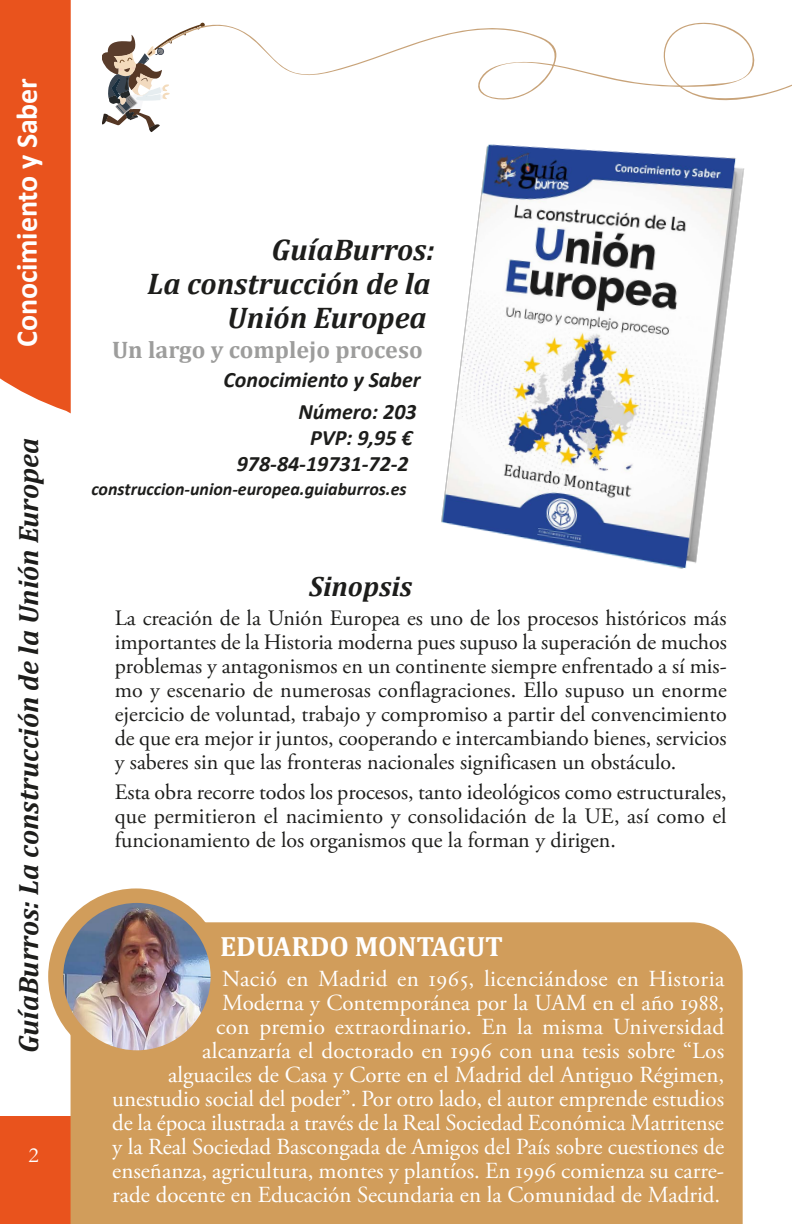
<style>
.page{position:relative;width:792px;height:1224px;background:#fff}
.page>*{position:absolute;margin:0;border:0;box-sizing:border-box;transform-origin:0 0}
.t1{font:italic 700 30px/34px "Cambria";color:#1d1d1b;text-align:right}
.t2{font:700 30px "Calibri";letter-spacing:-.005em;color:#fff}
.t3{font:italic 700 28px "Cambria";color:#1d1d1b}
.t4{font:700 28px "Cambria";letter-spacing:-.005em;color:#fff}
.t5{font:700 24px "Cambria";color:#9d9d9c}
.t6{font:23px/24px "Adobe Garamond Pro";color:#fff;text-align:right}
.t7{font:22px/24px "Adobe Garamond Pro";color:#1d1d1b;text-align:justify}
.t8{font:italic 700 22px/31.6px "Calibri";color:#1d1d1b;text-align:right}
.t9{font:22px "Garamond";color:#fff}
.t10{font:italic 700 18px "Calibri";color:#1d1d1b}
</style>
<div class="page">
<svg style="left:102px;top:35px;width:58px;height:97px"></svg>
<svg style="left:159px;top:23px;width:633px;height:102px"></svg>
<div style="left:0;top:1116px;width:77px;height:108px;background:#e9531d"></div>
<div style="left:0;top:0;width:71px;height:413px;background:#e9531d"></div>
<div style="left:71px;top:922px;width:672px;height:302px;background:#d19d5b"></div>
<div style="left:48px;top:888px;width:176px;height:176px;background:#d19d5b;border-radius:50%"></div>
<img style="left:63px;top:903px;width:148px;height:147px;border-radius:74px">
<img style="left:418px;top:116px;width:344px;height:453px">
<h1 class="t2" style="left:6px;top:347px;width:270px;rotate:-90deg">Conocimiento y Saber</h1>
<p class="t3" style="left:9px;top:1053px;width:617px;rotate:-90deg">GuíaBurros: La construcción de la Unión Europea</p>
<p class="t9" style="left:28px;top:1140px;width:12px">2</p>
<h1 class="t1" style="left:147px;top:232px;width:289px">GuíaBurros:<br>La construcción de la<br>Unión Europea</h1>
<p class="t5" style="left:112px;top:333px;width:312px">Un largo y complejo proceso</p>
<p class="t8" style="left:223px;top:364px;width:199px">Conocimiento y Saber<br>Número: 203</p>
<p class="t8" style="left:237px;top:424px;width:177px;line-height:26px">PVP: 9,95 €<br>978-84-19731-72-2</p>
<p class="t10" style="left:91px;top:476px;width:317px">construccion-union-europea.guiaburros.es</p>
<p class="t3" style="left:309px;top:566px;width:104px">Sinopsis</p>
<p class="t7" style="left:115px;top:607px;width:614px">La creación de la Unión Europea es uno de los procesos históricos más importantes de la Historia moderna pues supuso la superación de muchos problemas y antagonismos en un continente siempre enfrentado a sí mis&shy;mo y escenario de numerosas conflagraciones. Ello supuso un enorme ejercicio de voluntad, trabajo y compromiso a partir del convencimiento de que era mejor ir juntos, cooperando e intercambiando bienes, servicios y saberes sin que las fronteras nacionales significasen un obstáculo.</p>
<p class="t7" style="left:115px;top:781px;width:613px">Esta obra recorre todos los procesos, tanto ideológicos como estructurales, que permitieron el nacimiento y consolidación de la UE, así como el funcionamiento de los organismos que la forman y dirigen.</p>
<p class="t4" style="left:220px;top:927px;width:284px">EDUARDO MONTAGUT</p>
<p class="t6" style="left:112px;top:967px;width:614px">Nació en Madrid en 1965, licenciándose en Historia<br>Moderna y Contemporánea por la UAM en el año 1988,<br>con premio extraordinario. En la misma Universidad<br>alcanzaría el doctorado en 1996 con una tesis sobre “Los<br>alguaciles de Casa y Corte en el Madrid del Antiguo Régimen, unestudio social del poder”. Por otro lado, el autor emprende estudios de la época ilustrada a través de la Real Sociedad Económica Matritense y la Real Sociedad Bascongada de Amigos del País sobre cuestiones de enseñanza, agricultura, montes y plantíos. En 1996 comienza su carre&shy;rade docente en Educación Secundaria en la Comunidad de Madrid.</p>
</div>
